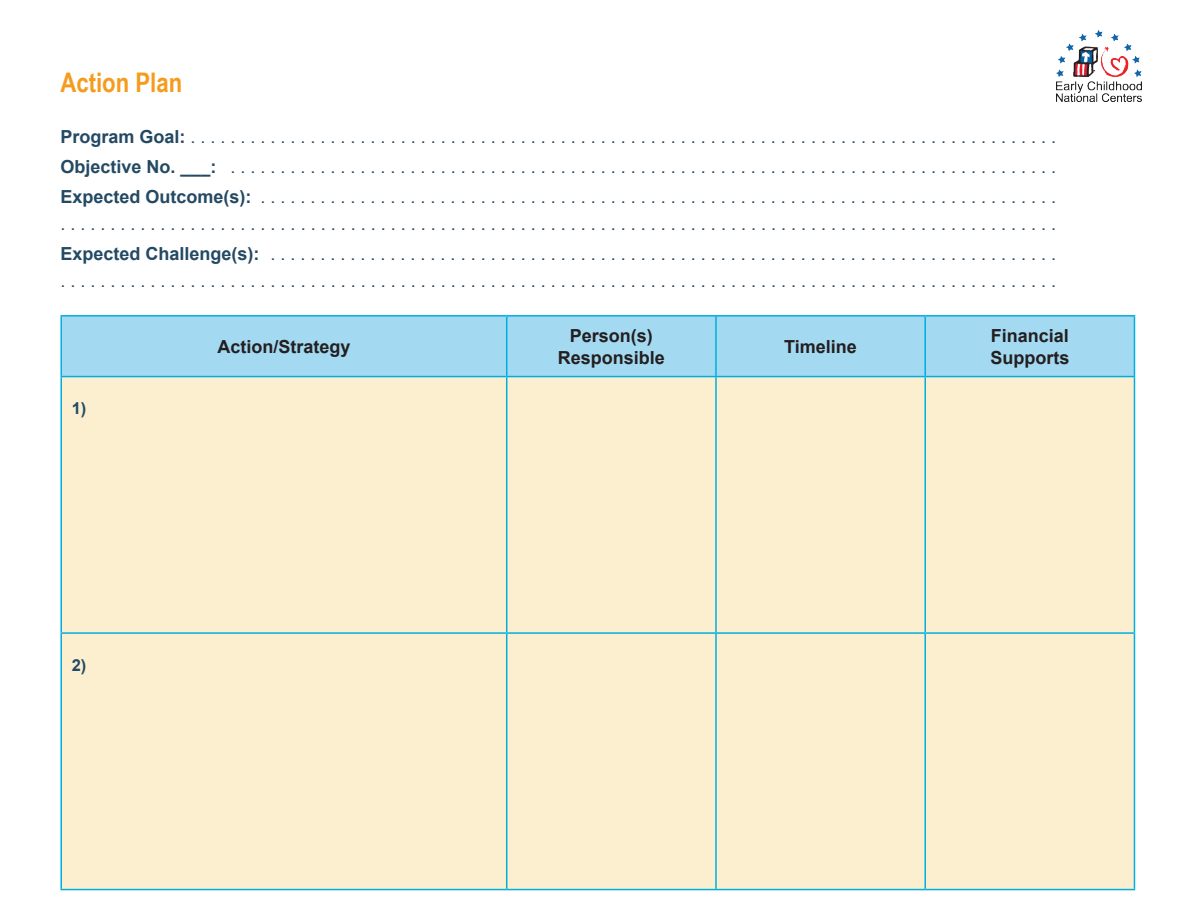
<style>
.page{position:relative;width:1188px;height:918px;background:#fff}
.page>*{position:absolute;margin:0;border:0;box-sizing:border-box;transform-origin:0 0}
.t1{font:700 27px "Arial Narrow";color:#f59b1d}
.t2{font:18px/30px "Arial";color:#234963;text-align:justify}
.t3{font:700 18px/21.6px "Arial";color:#231f20;text-align:center}
.t4{font:700 16.5px "Arial";color:#234963}
.s1{font-weight:700}
</style>
<div class="page">
<div style="left:61px;top:377px;width:446px;height:256px;background:#fbefd0"></div>
<div style="left:507px;top:377px;width:209px;height:256px;background:#fbefd0"></div>
<div style="left:716px;top:377px;width:209px;height:256px;background:#fbefd0"></div>
<div style="left:925px;top:377px;width:209px;height:256px;background:#fbefd0"></div>
<div style="left:61px;top:633px;width:446px;height:257px;background:#fbefd0"></div>
<div style="left:507px;top:633px;width:209px;height:257px;background:#fbefd0"></div>
<div style="left:716px;top:633px;width:209px;height:257px;background:#fbefd0"></div>
<div style="left:925px;top:633px;width:209px;height:257px;background:#fbefd0"></div>
<hr style="left:60px;top:377px;width:2px;height:255px;background:#00aee0">
<hr style="left:506px;top:377px;width:1px;height:255px;background:#00aee0">
<hr style="left:715px;top:377px;width:2px;height:255px;background:#00aee0">
<hr style="left:924px;top:377px;width:2px;height:255px;background:#00aee0">
<hr style="left:1134px;top:377px;width:1px;height:255px;background:#00aee0">
<hr style="left:60px;top:632px;width:447px;height:2px;background:#00aee0">
<hr style="left:60px;top:634px;width:2px;height:255px;background:#00aee0">
<hr style="left:60px;top:889px;width:447px;height:1px;background:#00aee0">
<hr style="left:507px;top:632px;width:209px;height:2px;background:#00aee0">
<hr style="left:506px;top:634px;width:1px;height:255px;background:#00aee0">
<hr style="left:507px;top:889px;width:209px;height:1px;background:#00aee0">
<hr style="left:716px;top:632px;width:209px;height:2px;background:#00aee0">
<hr style="left:715px;top:634px;width:2px;height:255px;background:#00aee0">
<hr style="left:716px;top:889px;width:209px;height:1px;background:#00aee0">
<hr style="left:925px;top:632px;width:210px;height:2px;background:#00aee0">
<hr style="left:924px;top:634px;width:2px;height:255px;background:#00aee0">
<hr style="left:1134px;top:634px;width:1px;height:255px;background:#00aee0">
<hr style="left:925px;top:889px;width:210px;height:1px;background:#00aee0">
<img style="left:1057px;top:30px;width:85px;height:71px">
<div style="left:61px;top:316px;width:446px;height:61px;background:#a4d9f2"></div>
<div style="left:507px;top:316px;width:209px;height:61px;background:#a4d9f2"></div>
<div style="left:716px;top:316px;width:209px;height:61px;background:#a4d9f2"></div>
<div style="left:925px;top:316px;width:209px;height:61px;background:#a4d9f2"></div>
<hr style="left:60px;top:315px;width:447px;height:2px;background:#00aee0">
<hr style="left:60px;top:317px;width:2px;height:59px;background:#00aee0">
<hr style="left:506px;top:317px;width:1px;height:59px;background:#00aee0">
<hr style="left:507px;top:315px;width:209px;height:2px;background:#00aee0">
<hr style="left:716px;top:315px;width:209px;height:2px;background:#00aee0">
<hr style="left:925px;top:315px;width:210px;height:2px;background:#00aee0">
<hr style="left:715px;top:317px;width:2px;height:59px;background:#00aee0">
<hr style="left:924px;top:317px;width:2px;height:59px;background:#00aee0">
<hr style="left:1134px;top:317px;width:1px;height:59px;background:#00aee0">
<hr style="left:60px;top:376px;width:447px;height:1px;background:#00aee0">
<hr style="left:507px;top:376px;width:209px;height:1px;background:#00aee0">
<hr style="left:716px;top:376px;width:209px;height:1px;background:#00aee0">
<hr style="left:925px;top:376px;width:210px;height:1px;background:#00aee0">
<h1 class="t1" style="left:60px;top:62px;width:123px">Action Plan</h1>
<p class="t2" style="left:60px;top:122px;width:997px"><span class="s1">Program Goal:</span> . . . . . . . . . . . . . . . . . . . . . . . . . . . . . . . . . . . . . . . . . . . . . . . . . . . . . . . . . . . . . . . . . . . . . . . . . . . . . . . . . . . . . . .<br><span class="s1">Objective No. ___:</span> ...................................................................................<br><span class="s1">Expected Outcome(s):</span> ................................................................................</p>
<p class="t2" style="left:60px;top:209px;width:997px">. . . . . . . . . . . . . . . . . . . . . . . . . . . . . . . . . . . . . . . . . . . . . . . . . . . . . . . . . . . . . . . . . . . . . . . . . . . . . . . . . . . . . . . . . . . . . . . . . . . .<br><span class="s1">Expected Challenge(s):</span> ...............................................................................</p>
<p class="t2" style="left:60px;top:266px;width:997px">. . . . . . . . . . . . . . . . . . . . . . . . . . . . . . . . . . . . . . . . . . . . . . . . . . . . . . . . . . . . . . . . . . . . . . . . . . . . . . . . . . . . . . . . . . . . . . . . . . . .</p>
<p class="t4" style="left:72px;top:398px;width:16px">1)</p>
<p class="t4" style="left:72px;top:654px;width:16px">2)</p>
<p class="t3" style="left:217px;top:336px;width:135px">Action/Strategy</p>
<p class="t3" style="left:558px;top:325px;width:109px">Person(s)<br>Responsible</p>
<p class="t3" style="left:784px;top:336px;width:74px">Timeline</p>
<p class="t3" style="left:990px;top:325px;width:81px;text-align:left">Financial<br>Supports</p>
</div>
